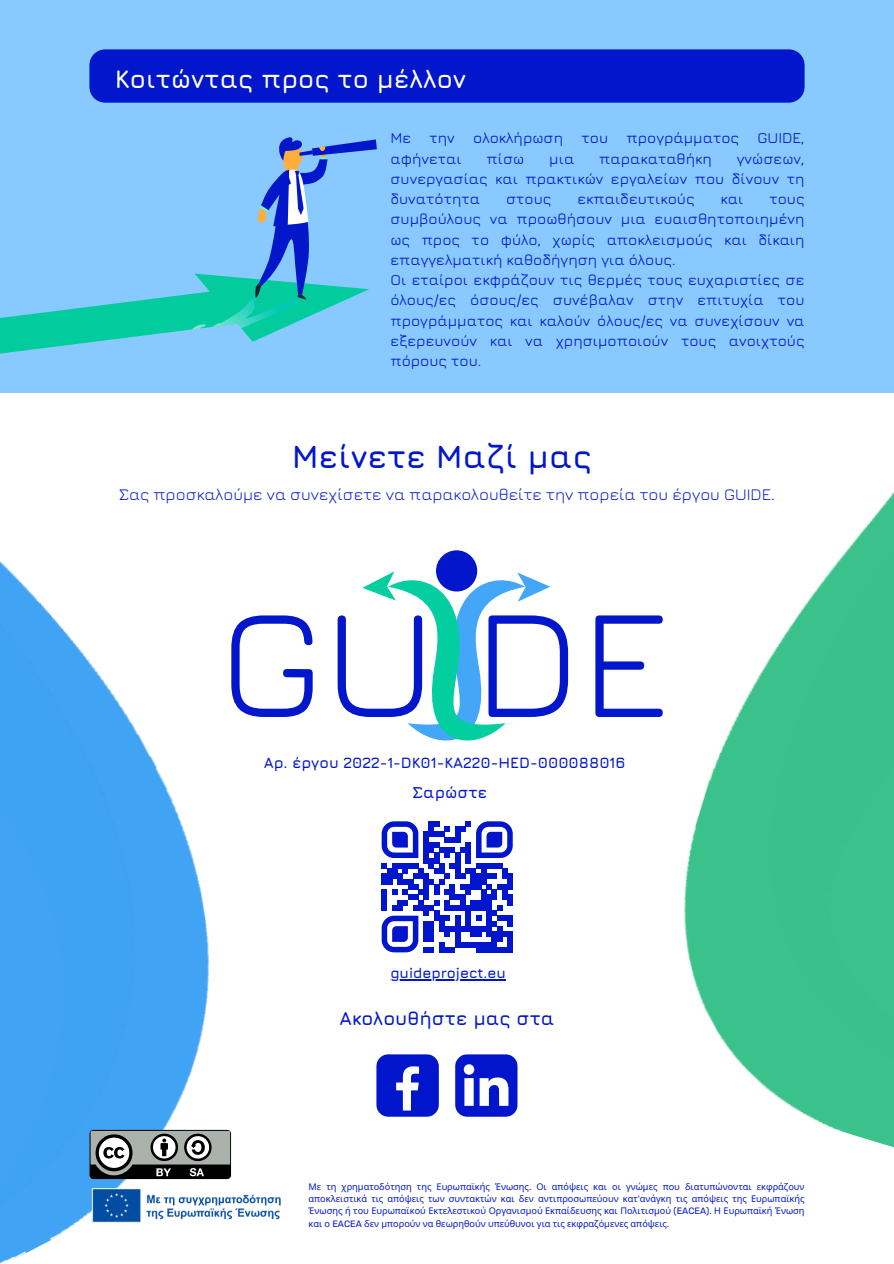
<style>
.page{position:relative;width:894px;height:1264px;background:#fff}
.page>*{position:absolute;margin:0;border:0;box-sizing:border-box;transform-origin:0 0}
.t1{font:700 32.25px "Jura";color:#0216cc}
.t2{font:700 25.5px "Jura";color:#fff}
.t3{font:700 18.75px "Jura";color:#0116cc}
.t4{font:16.5px "Jura";color:#0216cc}
.t5{font:700 15.75px "Jura";color:#0116cc}
.t6{font:500 15px/20.2px "Jura";color:#0216cc}
.t7{font:700 15px "Jura";color:#0216cc}
.t8{font:700 14.25px "Jura";color:#0216cc}
.t9{font:9.15px/12.3px "Noto Sans";color:#0216cc;text-align:justify}
.s1{font-family:"Rubik"}
</style>
<div class="page">
<div style="left:89px;top:49px;width:715px;height:54px;background:#0216cc"></div>
<img style="left:412px;top:0;width:74px;height:1117px">
<img style="left:0;top:0;width:412px;height:1263px">
<div style="left:371px;top:810px;width:152px;height:152px;background:#fff"></div>
<svg style="left:381px;top:821px;width:120px;height:131px"></svg>
<svg style="left:455px;top:1054px;width:46px;height:62px"></svg>
<div style="left:376px;top:1054px;width:63px;height:62px;background:#0116cc;border-radius:10px"></div>
<svg style="left:396px;top:1066px;width:23px;height:44px"></svg>
<div style="left:436px;top:550px;width:41px;height:41px;background:#0216cc;border-radius:50%"></div>
<svg style="left:231px;top:615px;width:81px;height:102px"></svg>
<svg style="left:337px;top:568px;width:164px;height:172px"></svg>
<img style="left:501px;top:0;width:392px;height:1147px">
<svg style="left:0;top:137px;width:376px;height:247px;background:#70c3ed"></svg>
<hr style="left:390px;top:979px;width:115px;height:1px;background:#0216cc">
<svg style="left:89px;top:1129px;width:142px;height:50px;background:#737776"></svg>
<img style="left:89px;top:1187px;width:201px;height:36px">
<h2 class="t2" style="left:115px;top:63px;width:353px">Κοιτώντας προς το μέλλον</h2>
<p class="t6" style="left:390px;top:128px;width:415px">Με την ολοκλήρωση του προγράμματος GUIDE, αφήνεται</p>
<p class="t6" style="left:390px;top:148px;width:415px;text-align:justify;text-indent:346px">γνώσεων, συνεργασίας και πρακτικών εργαλείων που δίνουν τη δυνατότητα</p>
<p class="t6" style="left:486px;top:148px;width:39px">πίσω</p>
<p class="t6" style="left:549px;top:148px;width:26px">μια</p>
<p class="t6" style="left:599px;top:148px;width:114px">παρακαταθήκη</p>
<p class="t6" style="left:506px;top:188px;width:47px">στους</p>
<p class="t6" style="left:577px;top:188px;width:119px">εκπαιδευτικούς</p>
<p class="t6" style="left:720px;top:188px;width:24px">και</p>
<p class="t6" style="left:390px;top:188px;width:415px;text-indent:379px">τους συμβούλους να προωθήσουν μια ευαισθητοποιημένη ως προς το φύλο, χωρίς αποκλεισμούς και δίκαιη επαγγελματική καθοδήγηση για όλους.<br>Οι εταίροι εκφράζουν τις θερμές τους ευχαριστίες σε όλους/ες όσους/ες συνέβαλαν στην επιτυχία του προγράμματος και καλούν όλους/ες να συνεχίσουν να εξερευνούν και να χρησιμοποιούν τους ανοιχτούς πόρους του.</p>
<h1 class="t1" style="left:292px;top:437px;width:301px">Μείνετε Μαζί μας</h1>
<p class="t4" style="left:119px;top:484px;width:656px">Σας προσκαλούμε να συνεχίσετε να παρακολουθείτε την πορεία του έργου GUIDE.</p>
<p class="t7" style="left:264px;top:753px;width:363px">Αρ. έργου 2022-1-DK01-KA220-HED-000088016</p>
<p class="t5" style="left:412px;top:782px;width:76px">Σαρώστε</p>
<p class="t8" style="left:390px;top:964px;width:117px">guideproject.eu</p>
<p class="t3" style="left:339px;top:1007px;width:217px">Ακολουθήστε μας στα</p>
<p class="t9" style="left:308px;top:1180px;width:497px">Με τη χρηματοδότηση της Ευρωπαϊκής Ένωσης<span class="s1">.</span> Οι απόψεις και οι γνώμες που διατυπώνονται εκφράζουν αποκλειστικά τις απόψεις των συντακτών και δεν αντιπροσωπεύουν κατ<span class="s1">'</span>ανάγκη τις απόψεις της Ευρωπαϊκής Ένωσης ή του Ευρωπαϊκού Εκτελεστικού Οργανισμού Εκπαίδευσης και Πολιτισμού <span class="s1">(EACEA).</span> Η Ευρωπαϊκή Ένωση και ο <span class="s1">EACEA</span> δεν μπορούν να θεωρηθούν υπεύθυνοι για τις εκφραζόμενες απόψεις<span class="s1">.</span></p>
</div>
